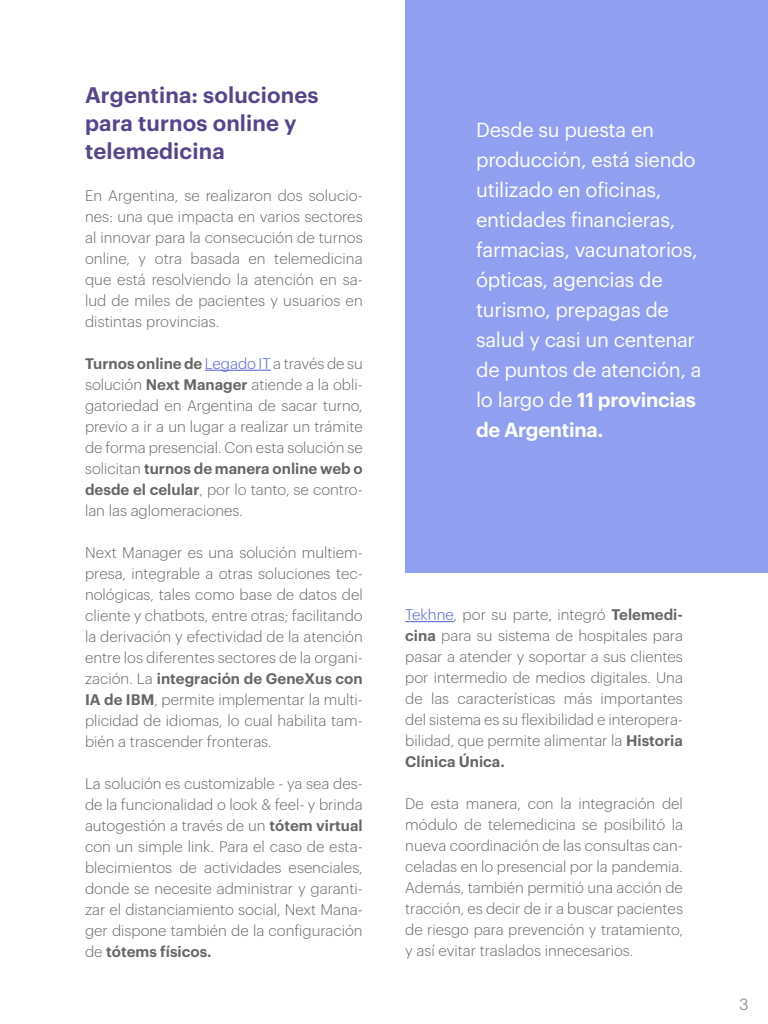
<style>
.page{position:relative;width:768px;height:1024px;background:#fff}
.page>*{position:absolute;margin:0;border:0;box-sizing:border-box;transform-origin:0 0}
.t1{font:600 22px/28px "Graphik";letter-spacing:.005em;color:#56458d}
.t2{font:20px/30px "Graphik";letter-spacing:-.015em;color:#fff}
.t3{font:16px "Graphik";color:#939598}
.t4{font:300 15px/21px "Graphik";color:#666;text-align:justify}
.s1{font-weight:600}
.s2{color:#4f5cd6}
</style>
<div class="page">
<hr style="left:205px;top:370px;width:66px;height:1px;background:#4f5cd6">
<hr style="left:405px;top:621px;width:49px;height:1px;background:#4f5cd6">
<div style="left:405px;top:0;width:363px;height:573px;background:#919ff1"></div>
<h1 class="t1" style="left:85px;top:79px;width:235px">Argentina: soluciones para turnos online y telemedicina</h1>
<p class="t4" style="left:85px;top:184px;width:279px">En Argentina, se realizaron dos solucio&shy;nes: una que impacta en varios sectores al innovar para la consecución de turnos online, y otra basada en telemedicina que está resolviendo la atención en sa&shy;lud de miles de pacientes y usuarios en distintas provincias.</p>
<p class="t4" style="left:85px;top:352px;width:279px"><span class="s1">Turnos online de</span> <span class="s2">Legado IT</span> a través de su solución <span class="s1">Next Manager</span> atiende a la obli&shy;gatoriedad en Argentina de sacar turno, previo a ir a un lugar a realizar un trámite de forma presencial. Con esta solución se solicitan <span class="s1">turnos de manera online web o desde el celular</span>, por lo tanto, se contro&shy;lan las aglomeraciones.</p>
<p class="t4" style="left:85px;top:541px;width:279px">Next Manager es una solución multiem&shy;presa, integrable a otras soluciones tec&shy;nológicas, tales como base de datos del cliente y chatbots, entre otras; facilitando la derivación y efectividad de la atención entre los diferentes sectores de la organi&shy;zación. La <span class="s1">integración de GeneXus con IA de IBM</span>, permite implementar la multi&shy;plicidad de idiomas, lo cual habilita tam&shy;bién a trascender fronteras.</p>
<p class="t4" style="left:85px;top:772px;width:279px">La solución es customizable - ya sea des&shy;de la funcionalidad o look &amp; feel- y brinda autogestión a través de un <span class="s1">tótem virtual </span>con un simple link. Para el caso de esta&shy;blecimientos de actividades esenciales, donde se necesite administrar y garanti&shy;zar el distanciamiento social, Next Mana&shy;ger dispone también de la configuración de <span class="s1">tótems físicos.</span></p>
<p class="t2" style="left:476px;top:114px;width:227px">Desde su puesta en producción, está siendo utilizado en oficinas, entidades financieras, farmacias, vacunatorios, ópticas, agencias de turismo, prepagas de salud y casi un centenar de puntos de atención, a lo largo de <span class="s1">11 provincias de Argentina.</span></p>
<p class="t4" style="left:405px;top:603px;width:279px"><span class="s2">Tekhne</span>, por su parte, integró <span class="s1">Telemedi&shy;cina</span> para su sistema de hospitales para pasar a atender y soportar a sus clientes por intermedio de medios digitales. Una de las características más importantes del sistema es su flexibilidad e interopera&shy;bilidad, que permite alimentar la <span class="s1">Historia Clínica Única.</span></p>
<p class="t4" style="left:405px;top:792px;width:279px">De esta manera, con la integración del módulo de telemedicina se posibilitó la nueva coordinación de las consultas can&shy;celadas en lo presencial por la pandemia.<br>Además, también permitió una acción de tracción, es decir de ir a buscar pacientes de riesgo para prevención y tratamiento, y así evitar traslados innecesarios.</p>
<p class="t3" style="left:739px;top:993px;width:11px">3</p>
</div>
